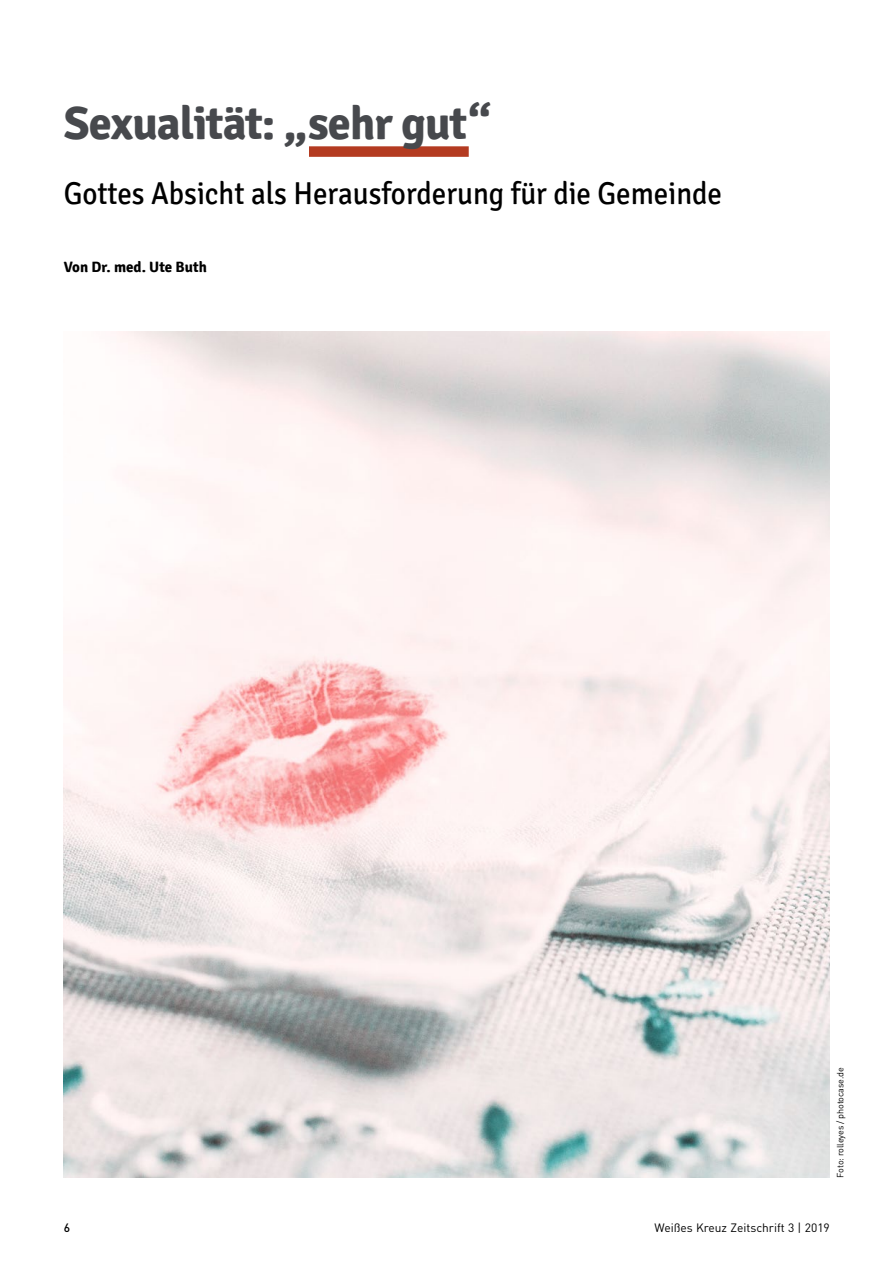
<style>
.page{position:relative;width:893px;height:1263px;background:#fff}
.page>*{position:absolute;margin:0;border:0;box-sizing:border-box;transform-origin:0 0}
.t1{font:700 46.5px "Signika";letter-spacing:-.02em;color:#47494d}
.t2{font:31.5px "Signika";color:#000;scale:.92 1}
.t3{font:700 15px "Signika";color:#000}
.t4{font:12px "DIN";color:#000}
.t5{font:500 12px "DIN";color:#000}
.t6{font:9px "DIN";letter-spacing:-.015em;color:#000}
</style>
<div class="page">
<img style="left:64px;top:331px;width:765px;height:846px">
<div style="left:309px;top:146px;width:160px;height:11px;background:#b43b21"></div>
<h1 class="t1" style="left:64px;top:95px;width:429px">Sexualität: „sehr gut“</h1>
<p class="t2" style="left:64px;top:175px;width:717px">Gottes Absicht als Herausforderung für die Gemeinde</p>
<p class="t3" style="left:64px;top:257px;width:145px">Von Dr. med. Ute Buth</p>
<p class="t6" style="left:835px;top:1177px;width:112px;rotate:-90deg">Foto: rolleyes / photocase.de</p>
<p class="t5" style="left:64px;top:1220px;width:8px">6</p>
<p class="t4" style="left:655px;top:1220px;width:177px">Weißes Kreuz Zeitschrift 3 | 2019</p>
</div>
